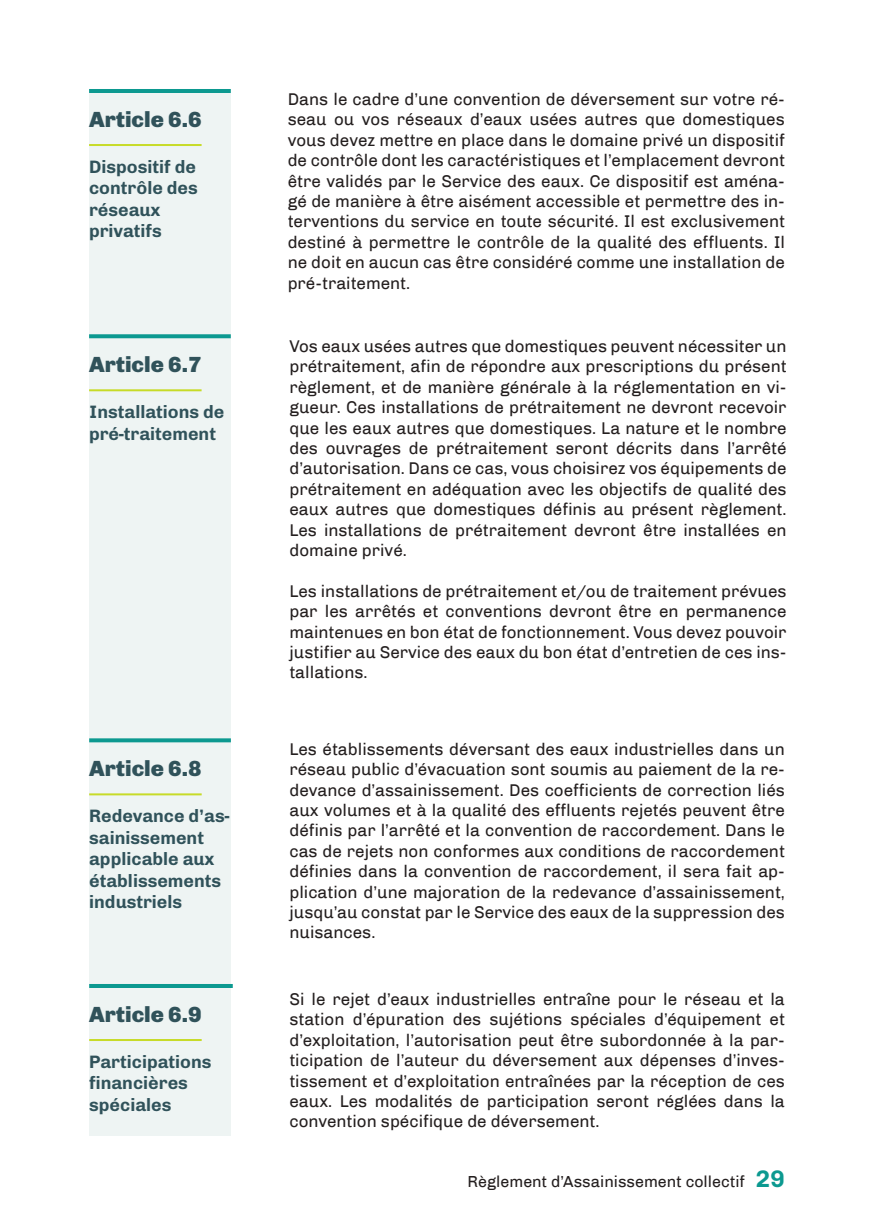
<style>
.page{position:relative;width:874px;height:1225px;background:#fff}
.page>*{position:absolute;margin:0;border:0;box-sizing:border-box;transform-origin:0 0}
.t1{font:900 22px "Chivo";color:#30525a}
.t2{font:700 18px/21.6px "Chivo";color:#30525a}
.t3{font:17px/20.4px "Chivo";color:#241f1f;text-align:justify}
.t4{font:16px "Chivo";color:#241f1f}
.s1{font-weight:700;font-size:24px;color:#0c9990}
</style>
<div class="page">
<div style="left:89px;top:89px;width:142px;height:1047px;background:#eef4f3"></div>
<hr style="left:89px;top:89px;width:142px;height:4px;background:#0c9990">
<hr style="left:89px;top:144px;width:112px;height:2px;background:#c7db28">
<svg style="left:89px;top:334px;width:142px;height:4px"></svg>
<hr style="left:89px;top:389px;width:112px;height:2px;background:#c7db28">
<svg style="left:89px;top:738px;width:142px;height:4px"></svg>
<hr style="left:89px;top:793px;width:112px;height:2px;background:#c7db28">
<hr style="left:89px;top:984px;width:144px;height:4px;background:#0c9990">
<hr style="left:89px;top:1039px;width:112px;height:2px;background:#c7db28">
<p class="t1" style="left:89px;top:106px;width:114px">Article 6.6</p>
<p class="t2" style="left:89px;top:156px;width:110px">Dispositif de contrôle des réseaux privatifs</p>
<p class="t1" style="left:89px;top:352px;width:114px">Article 6.7</p>
<p class="t2" style="left:89px;top:401px;width:137px">Installations de pré-traitement</p>
<p class="t1" style="left:89px;top:755px;width:114px">Article 6.8</p>
<p class="t2" style="left:89px;top:805px;width:142px">Redevance d’as&shy;sainissement applicable aux établissements industriels</p>
<p class="t1" style="left:89px;top:1001px;width:114px">Article 6.9</p>
<p class="t2" style="left:89px;top:1050px;width:124px">Participations financières spéciales</p>
<p class="t3" style="left:287px;top:89px;width:498px">Dans le cadre d’une convention de déversement sur votre ré&shy;seau ou vos réseaux d’eaux usées autres que domestiques vous devez mettre en place dans le domaine privé un dispositif de contrôle dont les caractéristiques et l’emplacement devront être validés par le Service des eaux. Ce dispositif est aména&shy;gé de manière à être aisément accessible et permettre des in&shy;terventions du service en toute sécurité. Il est exclusivement destiné à permettre le contrôle de la qualité des effluents. Il ne doit en aucun cas être considéré comme une installation de pré-traitement.</p>
<p class="t3" style="left:289px;top:336px;width:498px">Vos eaux usées autres que domestiques peuvent nécessiter un prétraitement, afin de répondre aux prescriptions du présent règlement, et de manière générale à la réglementation en vi&shy;gueur. Ces installations de prétraitement ne devront recevoir que les eaux autres que domestiques. La nature et le nombre des ouvrages de prétraitement seront décrits dans l’arrêté d’autorisation. Dans ce cas, vous choisirez vos équipements de prétraitement en adéquation avec les objectifs de qualité des eaux autres que domestiques définis au présent règlement.<br>Les installations de prétraitement devront être installées en domaine privé.</p>
<p class="t3" style="left:289px;top:581px;width:498px">Les installations de prétraitement et/ou de traitement prévues par les arrêtés et conventions devront être en permanence maintenues en bon état de fonctionnement. Vous devez pouvoir justifier au Service des eaux du bon état d’entretien de ces ins&shy;tallations.</p>
<p class="t3" style="left:289px;top:738px;width:496px">Les établissements déversant des eaux industrielles dans un réseau public d’évacuation sont soumis au paiement de la re&shy;devance d’assainissement. Des coefficients de correction liés aux volumes et à la qualité des effluents rejetés peuvent être définis par l’arrêté et la convention de raccordement. Dans le cas de rejets non conformes aux conditions de raccordement définies dans la convention de raccordement, il sera fait ap&shy;plication d’une majoration de la redevance d’assainissement, jusqu’au constat par le Service des eaux de la suppression des nuisances.</p>
<p class="t3" style="left:289px;top:989px;width:496px">Si le rejet d’eaux industrielles entraîne pour le réseau et la station d’épuration des sujétions spéciales d’équipement et d’exploitation, l’autorisation peut être subordonnée à la par&shy;ticipation de l’auteur du déversement aux dépenses d’inves&shy;tissement et d’exploitation entraînées par la réception de ces eaux. Les modalités de participation seront réglées dans la convention spécifique de déversement.</p>
<p class="t4" style="left:467px;top:1172px;width:318px">Règlement d’Assainissement collectif <span class="s1">29</span></p>
</div>
